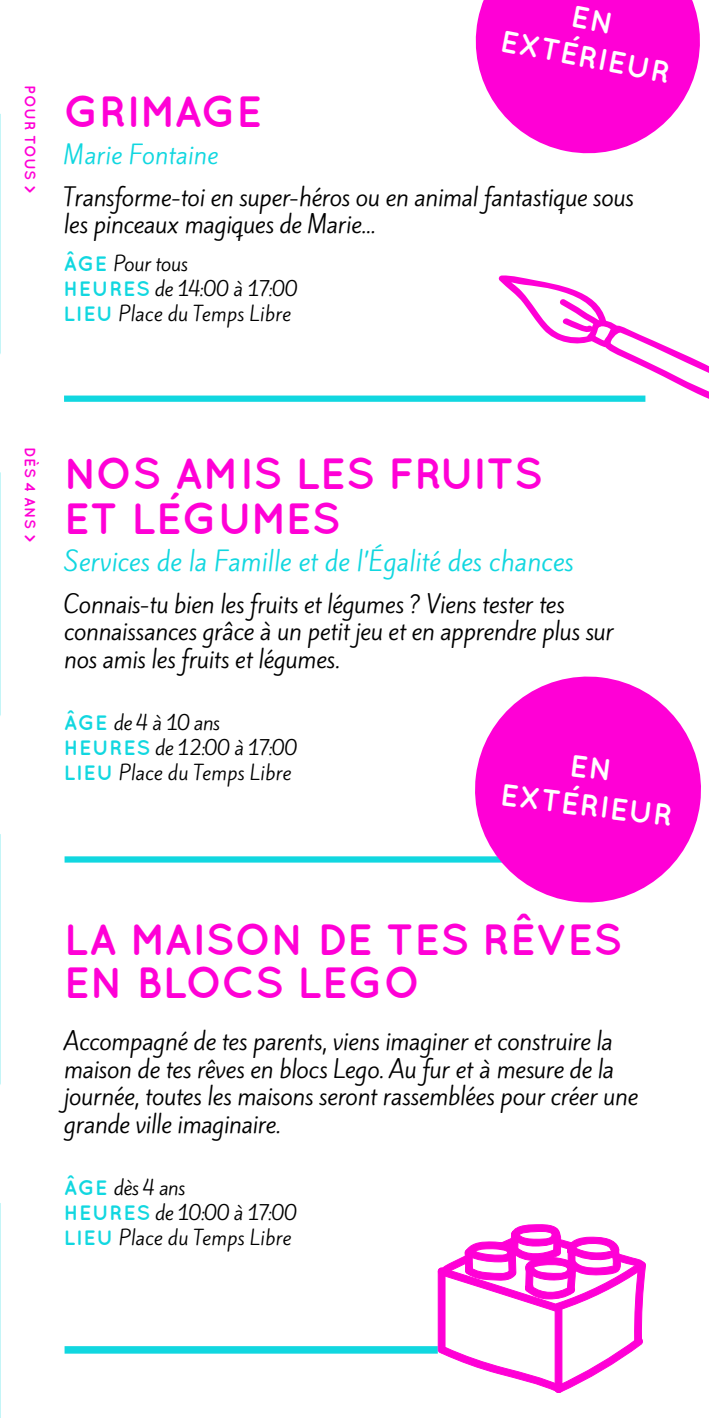
<style>
.page{position:relative;width:709px;height:1418px;background:#fff}
.page>*{position:absolute;margin:0;border:0;box-sizing:border-box;transform-origin:0 0}
.t1{font:700 43.75px/45px "Quicksand";color:#ff00d6}
.t2{font:700 30.75px/37.5px "Quicksand";color:#fff;text-align:center}
.t3{font:700 30.5px/37.2px "Quicksand";color:#fff;text-align:center}
.t4{font:25px "Kite One";color:#11d7e0}
.t5{font:23.75px "Kite One";color:#11d7e0}
.t6{font:23px/27.5px "Kite One";letter-spacing:-.015em;color:#000}
.t7{font:19px/25px "Kite One";letter-spacing:-.01em;color:#000}
.t8{font:700 15px "Quicksand";letter-spacing:.035em;color:#ff00d6}
.s1{font-family:"Quicksand";font-weight:700;font-size:20.75px;color:#11d7e0}
</style>
<div class="page">
<svg style="left:498px;top:275px;width:211px;height:127px"></svg>
<div style="left:65px;top:1346px;width:373px;height:7px;background:#11d7e0"></div>
<svg style="left:0;top:694px;width:1px;height:143px"></svg>
<svg style="left:0;top:332px;width:1px;height:144px"></svg>
<svg style="left:0;top:1063px;width:1px;height:143px"></svg>
<div style="left:65px;top:856px;width:581px;height:6px;background:#11d7e0"></div>
<div style="left:64px;top:395px;width:581px;height:7px;background:#11d7e0"></div>
<svg style="left:468px;top:676px;width:233px;height:227px;fill:#ff00d6"></svg>
<svg style="left:475px;top:0;width:225px;height:154px"></svg>
<svg style="left:436px;top:1224px;width:210px;height:169px"></svg>
<p class="t8" style="left:39px;top:85px;width:111px;rotate:90deg">POUR TOUS &gt;</p>
<h3 class="t3" style="left:511px;top:-16px;width:174px;rotate:11deg">EN<br>EXTÉRIEUR</h3>
<h1 class="t1" style="left:64px;top:88px;width:200px">GRIMAGE</h1>
<p class="t5" style="left:64px;top:138px;width:156px">Marie Fontaine</p>
<p class="t6" style="left:64px;top:184px;width:571px">Transforme-toi en super-héros ou en animal fantastique sous les pinceaux magiques de Marie…</p>
<p class="t7" style="left:64px;top:251px;width:236px"><span class="s1">ÂGE</span> Pour tous<br><span class="s1">HEURES</span> de 14:00 à 17:00<br><span class="s1">LIEU</span> Place du Temps Libre</p>
<p class="t8" style="left:39px;top:447px;width:98px;rotate:90deg">DÈS 4 ANS &gt;</p>
<h1 class="t1" style="left:64px;top:449px;width:480px">NOS AMIS LES FRUITS<br>ET LÉGUMES</h1>
<p class="t4" style="left:64px;top:543px;width:511px">Services de la Famille et de l’Égalité des chances</p>
<p class="t6" style="left:64px;top:590px;width:551px">Connais-tu bien les fruits et légumes ? Viens tester tes connaissances grâce à un petit jeu et en apprendre plus sur nos amis les fruits et légumes.</p>
<p class="t7" style="left:64px;top:710px;width:235px"><span class="s1">ÂGE</span> de 4 à 10 ans<br><span class="s1">HEURES</span> de 12:00 à 17:00<br><span class="s1">LIEU</span> Place du Temps Libre</p>
<h2 class="t2" style="left:507px;top:737px;width:175px;rotate:7deg">EN<br>EXTÉRIEUR</h2>
<h1 class="t1" style="left:64px;top:917px;width:560px;line-height:42.5px">LA MAISON DE TES RÊVES<br>EN BLOCS LEGO</h1>
<p class="t6" style="left:64px;top:1028px;width:576px">Accompagné de tes parents, viens imaginer et construire la maison de tes rêves en blocs Lego. Au fur et à mesure de la journée, toutes les maisons seront rassemblées pour créer une grande ville imaginaire.</p>
<p class="t7" style="left:64px;top:1175px;width:235px"><span class="s1">ÂGE</span> dès 4 ans<br><span class="s1">HEURES</span> de 10:00 à 17:00<br><span class="s1">LIEU</span> Place du Temps Libre</p>
</div>
